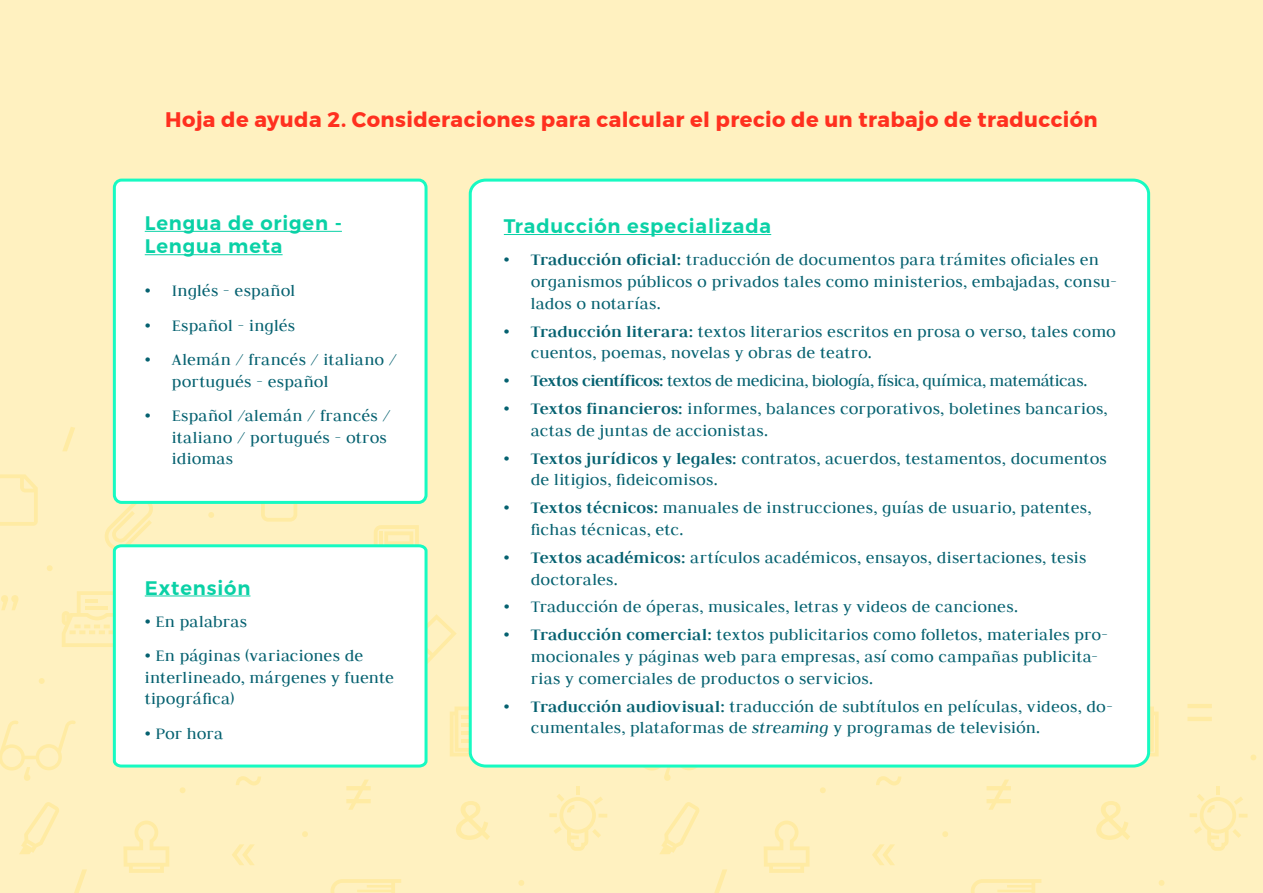
<style>
.page{position:relative;width:1263px;height:893px;background:#fff1c0}
.page>*{position:absolute;margin:0;border:0;box-sizing:border-box;transform-origin:0 0}
.t1{font:700 21px "Montserrat";letter-spacing:.02em;color:#ff301f}
.t2{font:600 19.5px/23.4px "Montserrat";letter-spacing:.045em;color:#0ad1a6}
.t3{font:18px/21.6px "Judson";letter-spacing:.01em;color:#056170}
.t4{font:18px "Judson";letter-spacing:-.025em;color:#056170}
.s1{font-weight:700}
.s2{font-style:italic}
</style>
<div class="page">
<svg style="left:62px;top:427px;width:13px;height:24px"></svg>
<svg style="left:1px;top:595px;width:17px;height:15px"></svg>
<svg style="left:105px;top:504px;width:48px;height:44px"></svg>
<svg style="left:0;top:474px;width:38px;height:52px"></svg>
<svg style="left:180px;top:787px;width:6px;height:6px"></svg>
<svg style="left:518px;top:880px;width:6px;height:6px"></svg>
<svg style="left:302px;top:831px;width:6px;height:6px"></svg>
<svg style="left:39px;top:678px;width:6px;height:6px"></svg>
<svg style="left:208px;top:512px;width:6px;height:6px"></svg>
<svg style="left:47px;top:565px;width:6px;height:6px"></svg>
<svg style="left:429px;top:614px;width:28px;height:48px"></svg>
<svg style="left:62px;top:591px;width:49px;height:56px"></svg>
<svg style="left:374px;top:525px;width:45px;height:18px"></svg>
<svg style="left:261px;top:504px;width:36px;height:18px"></svg>
<svg style="left:74px;top:869px;width:13px;height:24px"></svg>
<svg style="left:346px;top:780px;width:25px;height:30px"></svg>
<svg style="left:232px;top:844px;width:22px;height:21px"></svg>
<svg style="left:456px;top:801px;width:34px;height:39px"></svg>
<svg style="left:236px;top:776px;width:25px;height:9px"></svg>
<svg style="left:19px;top:802px;width:40px;height:52px"></svg>
<svg style="left:123px;top:820px;width:46px;height:53px"></svg>
<svg style="left:330px;top:879px;width:71px;height:14px"></svg>
<svg style="left:450px;top:706px;width:17px;height:50px"></svg>
<hr style="left:461px;top:715px;width:19px;height:3px;background:#ffc900">
<hr style="left:461px;top:723px;width:19px;height:4px;background:#ffeba3">
<hr style="left:461px;top:731px;width:19px;height:4px;background:#ffeba3">
<hr style="left:461px;top:739px;width:19px;height:4px;background:#ffeba3">
<svg style="left:0;top:720px;width:76px;height:61px"></svg>
<svg style="left:549px;top:786px;width:58px;height:65px"></svg>
<svg style="left:820px;top:787px;width:6px;height:6px"></svg>
<svg style="left:1159px;top:880px;width:5px;height:6px"></svg>
<svg style="left:1250px;top:754px;width:6px;height:6px"></svg>
<svg style="left:942px;top:831px;width:6px;height:6px"></svg>
<svg style="left:714px;top:869px;width:13px;height:24px"></svg>
<svg style="left:986px;top:780px;width:25px;height:30px"></svg>
<svg style="left:872px;top:844px;width:23px;height:21px"></svg>
<svg style="left:1096px;top:801px;width:34px;height:39px"></svg>
<hr style="left:1187px;top:704px;width:25px;height:4px;background:#ffeba3">
<hr style="left:1187px;top:717px;width:25px;height:4px;background:#ffeba3">
<svg style="left:876px;top:776px;width:25px;height:9px"></svg>
<svg style="left:660px;top:802px;width:39px;height:52px"></svg>
<svg style="left:764px;top:820px;width:45px;height:53px"></svg>
<svg style="left:971px;top:879px;width:70px;height:14px"></svg>
<svg style="left:1151px;top:706px;width:7px;height:50px"></svg>
<svg style="left:647px;top:769px;width:47px;height:12px"></svg>
<svg style="left:1189px;top:786px;width:58px;height:65px"></svg>
<div style="left:114px;top:180px;width:312px;height:322px;background:#fff;border-radius:7px"></div>
<div style="left:113px;top:179px;width:314px;height:325px;border:3px solid #17fac2;border-radius:7px"></div>
<hr style="left:145px;top:231px;width:197px;height:1px;background:#0ad1a6">
<hr style="left:145px;top:254px;width:138px;height:1px;background:#0ad1a6">
<svg style="left:111px;top:543px;width:318px;height:225px;background:#f4fefa"></svg>
<hr style="left:145px;top:595px;width:105px;height:1px;background:#0ad1a6">
<div style="left:467px;top:178px;width:684px;height:591px;background:#fff"></div>
<hr style="left:504px;top:234px;width:267px;height:1px;background:#0ad1a6">
<p class="t1" style="left:165px;top:102px;width:934px">Hoja de ayuda 2. Consideraciones para calcular el precio de un trabajo de traducción</p>
<p class="t2" style="left:145px;top:211px;width:199px">Lengua de origen -<br>Lengua meta</p>
<p class="t3" style="left:145px;top:280px;width:152px">• Inglés - español</p>
<p class="t3" style="left:145px;top:314px;width:152px">• Español - inglés</p>
<p class="t3" style="left:172px;top:348px;width:227px;text-indent:-27px">• Alemán / francés / italiano / portugués - español</p>
<p class="t3" style="left:172px;top:404px;width:220px;text-indent:-27px">• Español /alemán / francés / italiano / portugués - otros idiomas</p>
<p class="t2" style="left:145px;top:576px;width:107px">Extensión</p>
<p class="t3" style="left:145px;top:610px;width:104px">• En palabras</p>
<p class="t3" style="left:145px;top:645px;width:251px">• En páginas (variaciones de interlineado, márgenes y fuente tipográfica)</p>
<p class="t3" style="left:145px;top:722px;width:79px">• Por hora</p>
<p class="t2" style="left:504px;top:214px;width:269px">Traducción especializada</p>
<p class="t3" style="left:531px;top:249px;width:588px;text-indent:-27px"><span class="s1">• Traducción oficial:</span> traducción de documentos para trámites oficiales en organismos públicos o privados tales como ministerios, embajadas, consu&shy;lados o notarías.</p>
<p class="t3" style="left:531px;top:320px;width:587px;text-indent:-27px"><span class="s1">• Traducción literara:</span> textos literarios escritos en prosa o verso, tales como cuentos, poemas, novelas y obras de teatro.</p>
<p class="t4" style="left:504px;top:370px;width:585px"><span class="s1">• Textos científicos:</span> textos de medicina, biología, física, química, matemáticas.</p>
<p class="t3" style="left:531px;top:397px;width:578px;text-indent:-27px"><span class="s1">• Textos financieros:</span> informes, balances corporativos, boletines bancarios, actas de juntas de accionistas.</p>
<p class="t3" style="left:531px;top:447px;width:577px;text-indent:-27px"><span class="s1">• Textos jurídicos y legales:</span> contratos, acuerdos, testamentos, documentos de litigios, fideicomisos.</p>
<p class="t3" style="left:531px;top:497px;width:562px;text-indent:-27px"><span class="s1">• Textos técnicos:</span> manuales de instrucciones, guías de usuario, patentes, fichas técnicas, etc.</p>
<p class="t3" style="left:531px;top:546px;width:557px;text-indent:-27px"><span class="s1">• Textos académicos:</span> artículos académicos, ensayos, disertaciones, tesis doctorales.</p>
<p class="t3" style="left:504px;top:596px;width:516px">• Traducción de óperas, musicales, letras y videos de canciones.</p>
<p class="t3" style="left:531px;top:624px;width:579px;text-indent:-27px"><span class="s1">• Traducción comercial:</span> textos publicitarios como folletos, materiales pro&shy;mocionales y páginas web para empresas, así como campañas publicita&shy;rias y comerciales de productos o servicios.</p>
<p class="t3" style="left:531px;top:695px;width:584px;text-indent:-27px"><span class="s1">• Traducción audiovisual:</span> traducción de subtítulos en películas, videos, do&shy;cumentales, plataformas de <span class="s2">streaming</span> y programas de televisión.</p>
</div>
